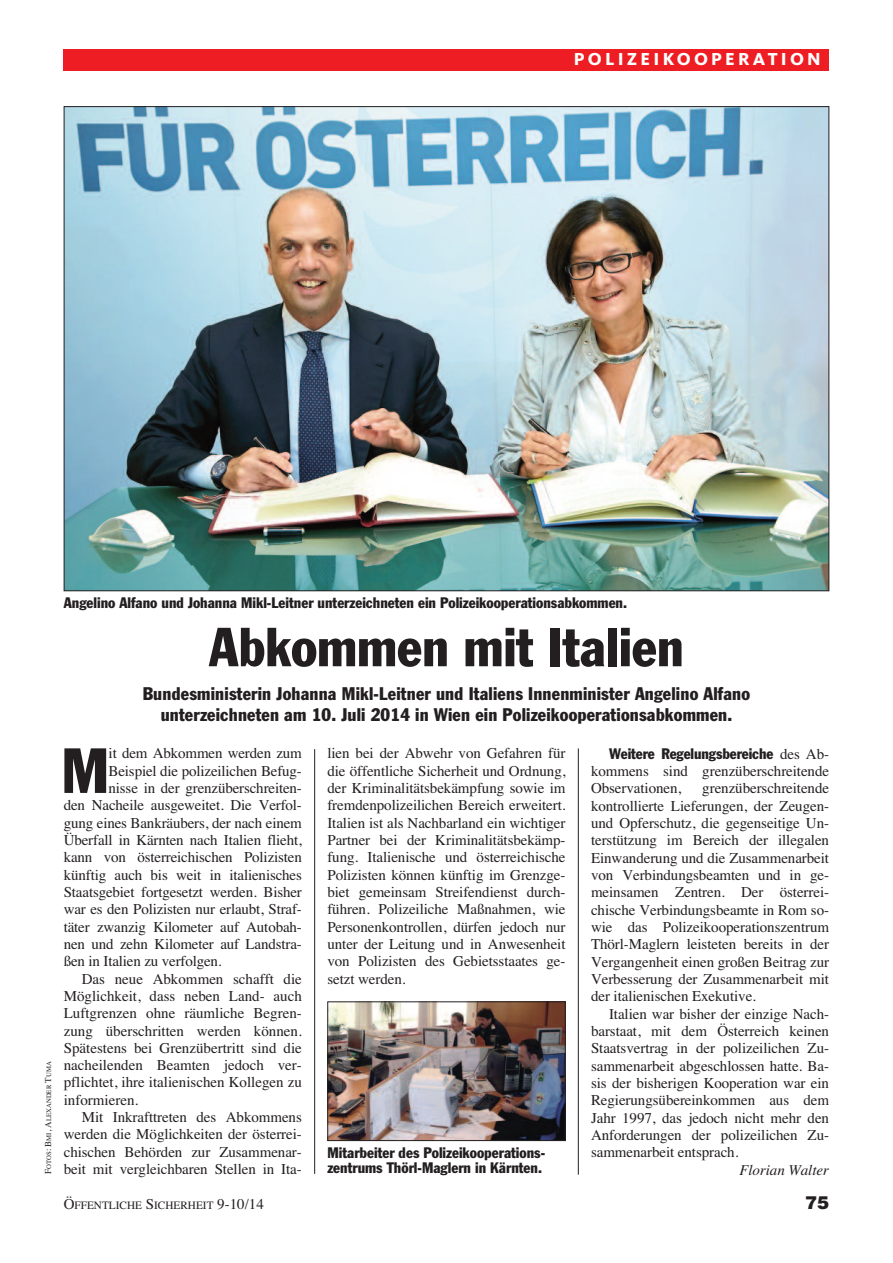
<style>
.page{position:relative;width:893px;height:1263px;background:#fff}
.page>*{position:absolute;margin:0;border:0;box-sizing:border-box;transform-origin:0 0}
.t1{font:condensed 62.55px "Franklin Gothic";color:#231f20}
.t2{font:condensed 54px "Franklin Gothic";color:#231f20}
.t3{font:condensed 18px/21.6px "Franklin Gothic";letter-spacing:.01em;color:#231f20;text-align:center}
.t4{font:800 18px "Kievit";letter-spacing:.175em;color:#fff}
.t5{font:900 18px "Helvetica";color:#231f20}
.t6{font:15px/17.2px "Times";letter-spacing:-.005em;color:#231f20;text-align:justify}
.t7{font:condensed 15px/15.8px "Franklin Gothic";color:#231f20}
.t8{font:italic 15px "Times";letter-spacing:-.005em;color:#231f20}
.t9{font:11.25px "Times";color:#231f20}
.t10{font:6.75px "Times";color:#231f20}
.s1{font-size:9px}
.s2{font-family:"Times";font-stretch:normal}
.s3{font-size:15px}
</style>
<div class="page">
<hr style="left:314px;top:749px;width:1px;height:425px;background:#231f20">
<div style="left:64px;top:49px;width:765px;height:21px;background:#ee1d23"></div>
<hr style="left:578px;top:748px;width:1px;height:427px;background:#231f20">
<img style="left:66px;top:108px;width:761px;height:481px">
<img style="left:329px;top:1003px;width:235px;height:136px">
<div style="left:327px;top:1001px;width:239px;height:140px;border:1px solid #231f20"></div>
<p class="t4" style="left:574px;top:53px;width:248px">POLIZEIKOOPERATION</p>
<p class="t10" style="left:45px;top:1174px;width:114px;rotate:-90deg"><span class="s1">F</span>OTOS<span class="s1">: B</span>MI<span class="s1">, A</span>LEXANDER <span class="s1">T</span>UMA</p>
<p class="t7" style="left:64px;top:596px;width:565px">Angelino Alfano und Johanna Mikl-Leitner unterzeichneten ein Polizeikooperationsabkommen.</p>
<h2 class="t2" style="left:209px;top:628px;width:476px">Abkommen mit Italien</h2>
<p class="t3" style="left:143px;top:684px;width:609px">Bundesministerin Johanna Mikl-Leitner und Italiens Innenminister Angelino Alfano unterzeichneten am 10. Juli 2014 in Wien ein Polizeikooperationsabkommen.</p>
<h1 class="t1" style="left:62px;top:748px;width:49px">M</h1>
<p class="t6" style="left:109px;top:744px;width:195px">it dem Abkommen werden zum</p>
<p class="t6" style="left:109px;top:762px;width:195px">Beispiel die polizeilichen Befug-</p>
<p class="t6" style="left:109px;top:779px;width:195px">nisse in der grenzüberschreiten-</p>
<p class="t6" style="left:64px;top:796px;width:240px">den Nacheile ausgeweitet. Die Verfol-</p>
<p class="t6" style="left:64px;top:814px;width:240px">gung eines Bankräubers, der nach einem</p>
<p class="t6" style="left:64px;top:831px;width:240px">Überfall in Kärnten nach Italien flieht,</p>
<p class="t6" style="left:64px;top:848px;width:240px">kann von österreichischen Polizisten</p>
<p class="t6" style="left:64px;top:866px;width:240px">künftig auch bis weit in italienisches</p>
<p class="t6" style="left:64px;top:883px;width:240px">Staatsgebiet fortgesetzt werden. Bisher</p>
<p class="t6" style="left:64px;top:900px;width:240px">war es den Polizisten nur erlaubt, Straf-</p>
<p class="t6" style="left:64px;top:918px;width:240px">täter zwanzig Kilometer auf Autobah-</p>
<p class="t6" style="left:64px;top:935px;width:240px">nen und zehn Kilometer auf Landstra-</p>
<p class="t6" style="left:64px;top:952px;width:159px">ßen in Italien zu verfolgen.</p>
<p class="t6" style="left:82px;top:970px;width:222px">Das neue Abkommen schafft die</p>
<p class="t6" style="left:64px;top:987px;width:240px">Möglichkeit, dass neben Land- auch</p>
<p class="t6" style="left:64px;top:1004px;width:240px">Luftgrenzen ohne räumliche Begren-</p>
<p class="t6" style="left:64px;top:1022px;width:240px">zung überschritten werden können.</p>
<p class="t6" style="left:64px;top:1039px;width:240px">Spätestens bei Grenzübertritt sind die</p>
<p class="t6" style="left:64px;top:1056px;width:240px">nacheilenden Beamten jedoch ver-</p>
<p class="t6" style="left:64px;top:1074px;width:240px">pflichtet, ihre italienischen Kollegen zu</p>
<p class="t6" style="left:64px;top:1091px;width:76px">informieren.</p>
<p class="t6" style="left:82px;top:1108px;width:222px">Mit Inkrafttreten des Abkommens</p>
<p class="t6" style="left:64px;top:1126px;width:240px">werden die Möglichkeiten der österrei-</p>
<p class="t6" style="left:64px;top:1143px;width:240px">chischen Behörden zur Zusammenar-</p>
<p class="t6" style="left:64px;top:1160px;width:240px">beit mit vergleichbaren Stellen in Ita-</p>
<p class="t6" style="left:327px;top:744px;width:240px">lien bei der Abwehr von Gefahren für die öffentliche Sicherheit und Ordnung, der Kriminalitätsbekämpfung sowie im fremdenpolizeilichen Bereich erweitert.<br>Italien ist als Nachbarland ein wichtiger Partner bei der Kriminalitätsbekämp&shy;fung. Italienische und österreichische Polizisten können künftig im Grenzge&shy;biet gemeinsam Streifendienst durch&shy;führen. Polizeiliche Maßnahmen, wie Personenkontrollen, dürfen jedoch nur unter der Leitung und in Anwesenheit von Polizisten des Gebietsstaates ge&shy;setzt werden.</p>
<p class="t7" style="left:609px;top:747px;width:222px">Weitere Regelungsbereiche <span class="s2">des Ab-</span></p>
<p class="t6" style="left:591px;top:762px;width:240px">kommens sind grenzüberschreitende<br>Observationen,</p>
<p class="t6" style="left:591px;top:779px;width:240px;text-indent:111px">grenzüberschreitende kontrollierte Lieferungen, der Zeugen&shy;und Opferschutz, die gegenseitige Un&shy;terstützung im Bereich der illegalen Einwanderung und die Zusammenarbeit von Verbindungsbeamten und in ge&shy;meinsamen Zentren. Der österrei&shy;chische Verbindungsbeamte in Rom so&shy;wie das Polizeikooperationszentrum Thörl-Maglern leisteten bereits in der Vergangenheit einen großen Beitrag zur Verbesserung der Zusammenarbeit mit der italienischen Exekutive.</p>
<p class="t6" style="left:591px;top:1005px;width:240px;text-indent:18px">Italien war bisher der einzige Nach&shy;barstaat, mit dem Österreich keinen Staatsvertrag in der polizeilichen Zu&shy;sammenarbeit abgeschlossen hatte. Ba&shy;sis der bisherigen Kooperation war ein Regierungsübereinkommen aus dem Jahr 1997, das jedoch nicht mehr den Anforderungen der polizeilichen Zu&shy;sammenarbeit entsprach.</p>
<p class="t8" style="left:739px;top:1160px;width:91px">Florian Walter</p>
<p class="t7" style="left:327px;top:1145px;width:219px">Mitarbeiter des Polizeikooperations&shy;zentrums Thörl-Maglern in Kärnten.</p>
<p class="t9" style="left:64px;top:1198px;width:202px"><span class="s3">Ö</span>FFENTLICHE <span class="s3">S</span>ICHERHEIT <span class="s3">9-10/14</span></p>
<p class="t5" style="left:805px;top:1192px;width:26px">75</p>
</div>
